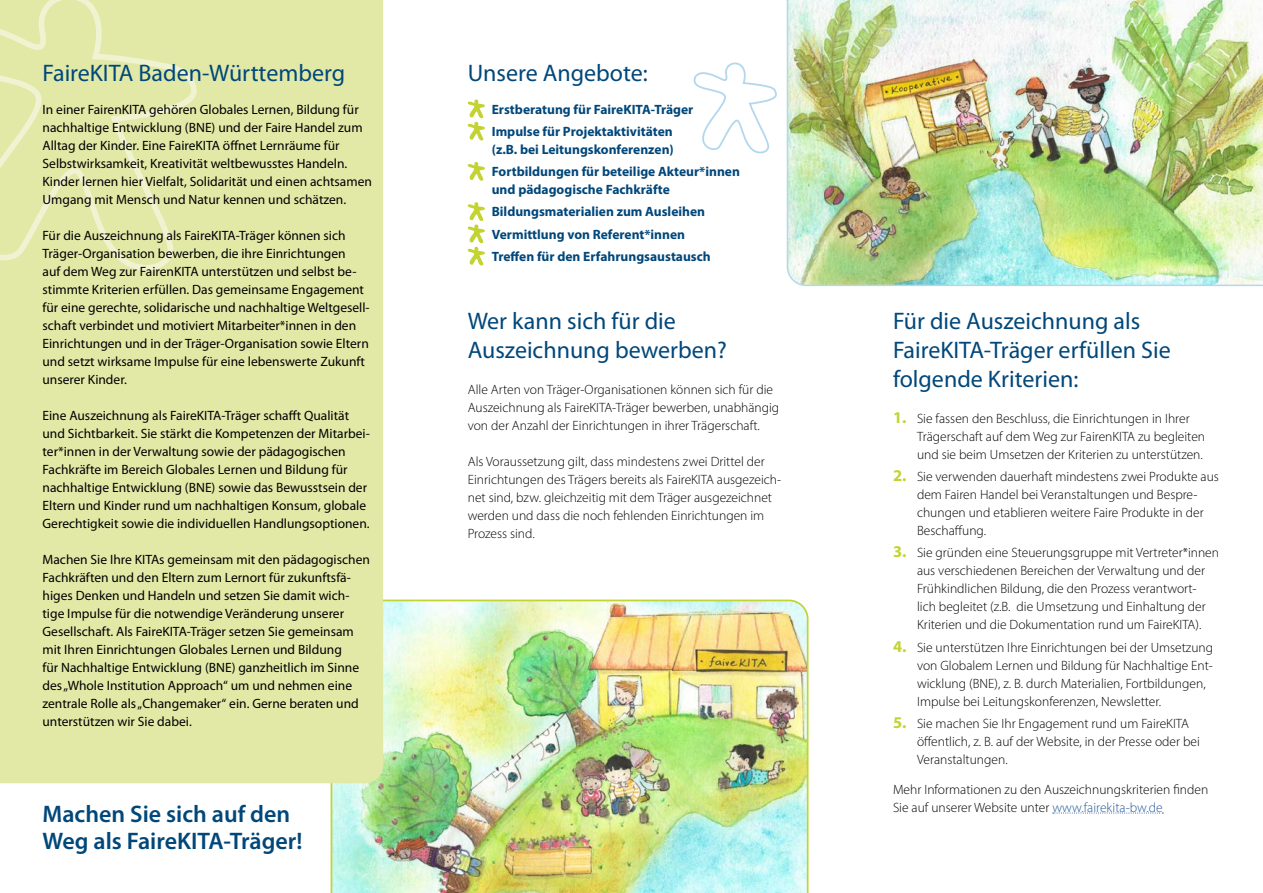
<style>
.page{position:relative;width:1263px;height:893px;background:#fff}
.page>*{position:absolute;margin:0;border:0;box-sizing:border-box;transform-origin:0 0}
.Überschirft-Text{font:24px/28.8px "Myriad Pro";color:#00477a}
.Flißtext{font:600 24px/27.9px "Myriad Pro";color:#00477a}
.Fließzext_Farbe{font:13.5px/18px "Myriad Pro";color:#000}
.Eingerückt{font:300 13.5px/18px "Myriad Pro";color:#000}
.Flißtext-2{font:300 13.5px/18px "Myriad Pro";color:#000}
.Eingerückt-2{font:700 13.5px/18px "Myriad Pro";color:#00477a}
.s1{font-weight:700;font-size:16.5px;color:#c2d332}
.s2{color:#22599b}
</style>
<div class="page">
<img style="left:331px;top:600px;width:477px;height:293px">
<div style="left:0;top:0;width:383px;height:783px;background:#e2e9a7"></div>
<img style="left:787px;top:0;width:476px;height:286px">
<svg style="left:0;top:0;width:198px;height:272px;background:#e3e9aa"></svg>
<svg style="left:1053px;top:813px;width:110px;height:1px"></svg>
<svg style="left:467px;top:99px;width:18px;height:42px"></svg>
<svg style="left:467px;top:162px;width:18px;height:19px"></svg>
<svg style="left:467px;top:202px;width:18px;height:64px"></svg>
<svg style="left:693px;top:62px;width:84px;height:92px"></svg>
<p class="Überschirft-Text" style="left:43px;top:58px;width:304px">FaireKITA Baden-Württemberg</p>
<p class="Fließzext_Farbe" style="left:43px;top:101px;width:331px">In einer FairenKITA gehören Globales Lernen, Bildung für nachhaltige Entwicklung (BNE) und der Faire Handel zum Alltag der Kinder. Eine FaireKITA öffnet Lernräume für Selbstwirksamkeit, Kreativität weltbewusstes Handeln.<br>Kinder lernen hier Vielfalt, Solidarität und einen achtsamen Umgang mit Mensch und Natur kennen und schätzen.</p>
<p class="Fließzext_Farbe" style="left:43px;top:227px;width:329px">Für die Auszeichnung als FaireKITA-Träger können sich Träger-Organisation bewerben, die ihre Einrichtungen<br>auf dem Weg zur FairenKITA unterstützen und selbst be&shy;stimmte Kriterien erfüllen. Das gemeinsame Engagement für eine gerechte, solidarische und nachhaltige Weltgesell&shy;schaft verbindet und motiviert Mitarbeiter*innen in den Einrichtungen und in der Träger-Organisation sowie Eltern und setzt wirksame Impulse für eine lebenswerte Zukunft unserer Kinder.</p>
<p class="Fließzext_Farbe" style="left:43px;top:407px;width:329px">Eine Auszeichnung als FaireKITA-Träger schafft Qualität und Sichtbarkeit. Sie stärkt die Kompetenzen der Mitarbei&shy;ter*innen in der Verwaltung sowie der pädagogischen Fachkräfte im Bereich Globales Lernen und Bildung für nachhaltige Entwicklung (BNE) sowie das Bewusstsein der Eltern und Kinder rund um nachhaltigen Konsum, globale Gerechtigkeit sowie die individuellen Handlungsoptionen.</p>
<p class="Fließzext_Farbe" style="left:43px;top:551px;width:329px">Machen Sie Ihre KITAs gemeinsam mit den pädagogischen Fachkräften und den Eltern zum Lernort für zukunftsfä&shy;higes Denken und Handeln und setzen Sie damit wich&shy;tige Impulse für die notwendige Veränderung unserer Gesellschaft. Als FaireKITA-Träger setzen Sie gemeinsam mit Ihren Einrichtungen Globales Lernen und Bildung<br>für Nachhaltige Entwicklung (BNE) ganzheitlich im Sinne des „Whole Institution Approach“ um und nehmen eine zentrale Rolle als „Changemaker“ ein. Gerne beraten und unterstützen wir Sie dabei.</p>
<p class="Flißtext" style="left:43px;top:799px;width:261px">Machen Sie sich auf den<br>Weg als FaireKITA-Träger!</p>
<p class="Überschirft-Text" style="left:468px;top:58px;width:182px">Unsere Angebote:</p>
<p class="Eingerückt-2" style="left:492px;top:100px;width:203px">Erstberatung für FaireKITA-Träger</p>
<p class="Eingerückt-2" style="left:492px;top:122px;width:184px">Impulse für Projektaktivitäten (z.B. bei Leitungskonferenzen)</p>
<p class="Eingerückt-2" style="left:492px;top:162px;width:250px">Fortbildungen für beteilige Akteur*innen und pädagogische Fachkräfte</p>
<p class="Eingerückt-2" style="left:492px;top:202px;width:215px">Bildungsmaterialien zum Ausleihen</p>
<p class="Eingerückt-2" style="left:492px;top:225px;width:195px">Vermittlung von Referent*innen</p>
<p class="Eingerückt-2" style="left:492px;top:247px;width:221px">Treffen für den Erfahrungsaustausch</p>
<p class="Überschirft-Text" style="left:468px;top:306px;width:261px">Wer kann sich für die<br>Auszeichnung bewerben?</p>
<p class="Flißtext-2" style="left:468px;top:380px;width:313px">Alle Arten von Träger-Organisationen können sich für die<br>Auszeichnung als FaireKITA-Träger bewerben, unabhängig von der Anzahl der Einrichtungen in ihrer Trägerschaft.</p>
<p class="Flißtext-2" style="left:468px;top:452px;width:315px">Als Voraussetzung gilt, dass mindestens zwei Drittel der Einrichtungen des Trägers bereits als FaireKITA ausgezeich&shy;net sind, bzw. gleichzeitig mit dem Träger ausgezeichnet werden und dass die noch fehlenden Einrichtungen im Prozess sind.</p>
<p class="Überschirft-Text" style="left:893px;top:306px;width:279px">Für die Auszeichnung als<br>FaireKITA-Träger erfüllen Sie folgende Kriterien:</p>
<p class="Eingerückt" style="left:917px;top:409px;width:290px;text-indent:-24px"><span class="s1">1.</span> Sie fassen den Beschluss, die Einrichtungen in Ihrer<br>Trägerschaft auf dem Weg zur FairenKITA zu begleiten und sie beim Umsetzen der Kriterien zu unterstützen.</p>
<p class="Eingerückt" style="left:917px;top:467px;width:303px;text-indent:-24px"><span class="s1">2.</span> Sie verwenden dauerhaft mindestens zwei Produkte aus dem Fairen Handel bei Veranstaltungen und Bespre&shy;chungen und etablieren weitere Faire Produkte in der Beschaffung.</p>
<p class="Eingerückt" style="left:917px;top:544px;width:304px;text-indent:-24px"><span class="s1">3.</span> Sie gründen eine Steuerungsgruppe mit Vertreter*innen aus verschiedenen Bereichen der Verwaltung und der Frühkindlichen Bildung, die den Prozess verantwort-<br>lich begleitet (z.B. die Umsetzung und Einhaltung der Kriterien und die Dokumentation rund um FaireKITA).</p>
<p class="Eingerückt" style="left:917px;top:638px;width:298px;text-indent:-24px"><span class="s1">4.</span> Sie unterstützen Ihre Einrichtungen bei der Umsetzung von Globalem Lernen und Bildung für Nachhaltige Ent&shy;wicklung (BNE), z. B. durch Materialien, Fortbildungen, Impulse bei Leitungskonferenzen, Newsletter.</p>
<p class="Eingerückt" style="left:917px;top:714px;width:284px;text-indent:-24px"><span class="s1">5.</span> Sie machen Sie Ihr Engagement rund um FaireKITA öffentlich, z. B. auf der Website, in der Presse oder bei<br>Veranstaltungen.</p>
<p class="Flißtext-2" style="left:893px;top:780px;width:317px">Mehr Informationen zu den Auszeichnungskriterien finden<br>Sie auf unserer Website unter <span class="s2">www.fairekita-bw.de</span></p>
</div>
